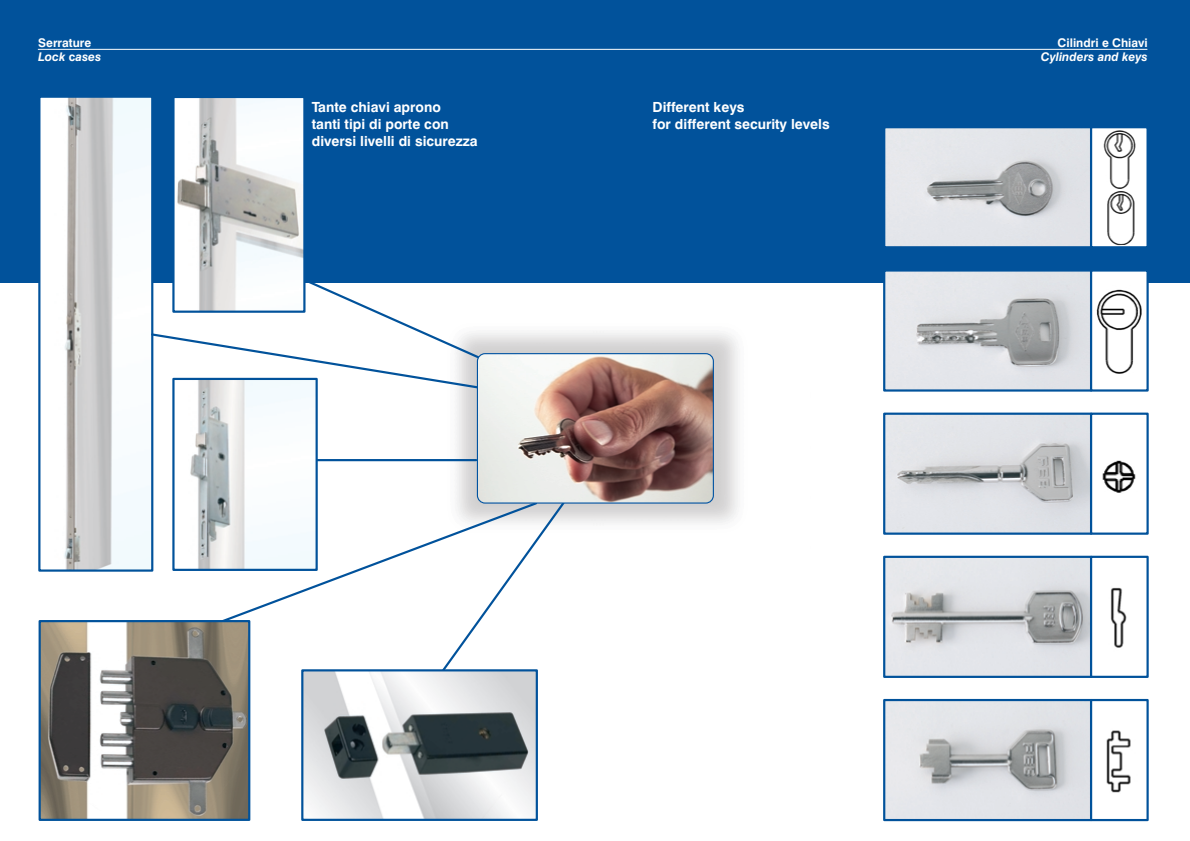
<style>
.page{position:relative;width:1190px;height:841px;background:#fff}
.page>*{position:absolute;margin:0;border:0;box-sizing:border-box;transform-origin:0 0}
.t1{font:700 14px/16.8px "Swiss 721 BT";color:#fff}
.t2{font:700 12px "Swiss 721 BT";color:#fff}
.t3{font:italic 700 12px "Swiss 721 BT";color:#fff}
</style>
<div class="page">
<img style="left:567px;top:331px;width:171px;height:193px">
<div style="left:0;top:0;width:1190px;height:283px;background:#01529b"></div>
<hr style="left:38px;top:49px;width:1109px;height:1px;background:#fff">
<img style="left:886px;top:129px;width:203px;height:116px">
<div style="left:883px;top:126px;width:209px;height:122px;border:2px solid #01529b"></div>
<div style="left:1091px;top:127px;width:57px;height:120px;background:#fff"></div>
<img style="left:1103px;top:130px;width:33px;height:59px">
<div style="left:1090px;top:126px;width:59px;height:122px;border:2px solid #01529b"></div>
<img style="left:886px;top:272px;width:203px;height:117px">
<div style="left:883px;top:269px;width:209px;height:123px;border:2px solid #01529b"></div>
<svg style="left:1093px;top:272px;width:53px;height:102px"></svg>
<div style="left:1090px;top:269px;width:59px;height:123px;border:2px solid #01529b"></div>
<img style="left:886px;top:416px;width:203px;height:116px">
<div style="left:883px;top:413px;width:209px;height:122px;border:2px solid #01529b"></div>
<div style="left:1090px;top:413px;width:59px;height:122px;border:2px solid #01529b"></div>
<img style="left:886px;top:559px;width:203px;height:116px">
<div style="left:883px;top:556px;width:209px;height:122px;border:2px solid #01529b"></div>
<div style="left:1090px;top:556px;width:59px;height:122px;border:2px solid #01529b"></div>
<img style="left:886px;top:702px;width:203px;height:116px">
<div style="left:883px;top:699px;width:209px;height:122px;border:2px solid #01529b"></div>
<div style="left:1090px;top:699px;width:59px;height:122px;border:2px solid #01529b"></div>
<img style="left:41px;top:99px;width:109px;height:470px">
<div style="left:38px;top:96px;width:115px;height:476px;border:2px solid #01529b"></div>
<img style="left:175px;top:99px;width:128px;height:179px">
<div style="left:172px;top:96px;width:134px;height:217px;border:2px solid #01529b"></div>
<svg style="left:150px;top:278px;width:417px;height:396px"></svg>
<img style="left:477px;top:354px;width:236px;height:149px;border-radius:8px">
<div style="left:477px;top:353px;width:237px;height:151px;border:1px solid #0153a1;border-radius:8px"></div>
<img style="left:304px;top:672px;width:231px;height:146px">
<div style="left:301px;top:669px;width:237px;height:152px;border:2px solid #01529b"></div>
<img style="left:42px;top:623px;width:205px;height:195px">
<div style="left:39px;top:620px;width:211px;height:201px;border:2px solid #01529b"></div>
<img style="left:1097px;top:191px;width:45px;height:55px">
<p class="t2" style="left:38px;top:38px;width:55px">Serrature</p>
<p class="t3" style="left:38px;top:53px;width:65px">Lock ases</p>
<p class="t2" style="left:69px;top:53px;width:8px">c</p>
<p class="t1" style="left:312px;top:100px;width:168px">Tante chiavi aprono<br>tanti tipi di porte con diversi livelli di sicurezza</p>
<p class="t1" style="left:653px;top:100px;width:179px">Different keys<br>for different security levels</p>
<p class="t2" style="left:1058px;top:38px;width:92px">Cilindri e Chiavi</p>
<p class="t3" style="left:1041px;top:53px;width:108px">Cylinders and keys</p>
</div>
